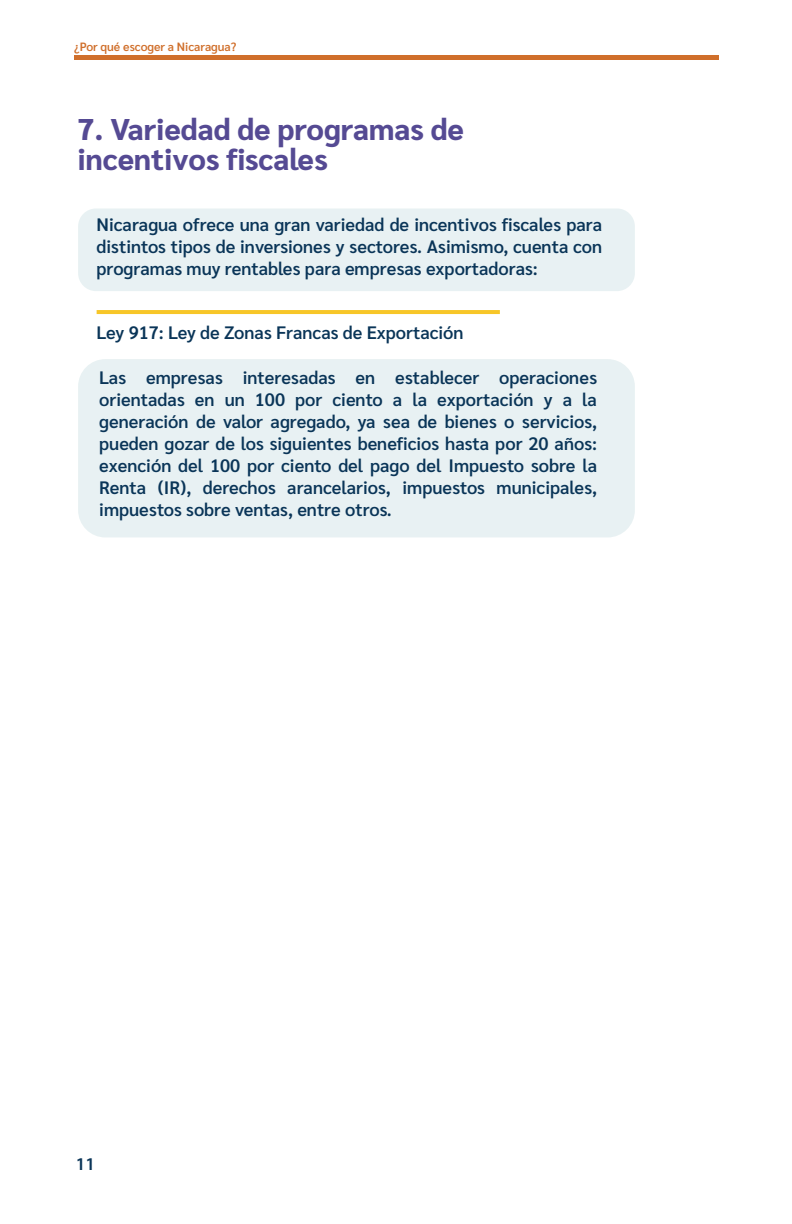
<style>
.page{position:relative;width:792px;height:1224px;background:#fff}
.page>*{position:absolute;margin:0;border:0;box-sizing:border-box;transform-origin:0 0}
.t1{font:800 30px/30px "Sarabun";color:#554a93}
.t2{font:600 18px/22px "Sarabun";color:#0a3558;text-align:justify}
.t3{font:600 18px "Myriad Pro";color:#0a3558}
.t4{font:600 12px "Sarabun";color:#d06f2b}
</style>
<div class="page">
<div style="left:78px;top:208px;width:557px;height:83px;background:#e8f1f3;border-radius:18px"></div>
<div style="left:78px;top:359px;width:557px;height:178px;background:#e8f1f3;border-radius:27px"></div>
<hr style="left:97px;top:310px;width:403px;height:4px;background:#f7c628">
<hr style="left:74px;top:56px;width:645px;height:4px;background:#d06f2b">
<p class="t4" style="left:74px;top:40px;width:164px">¿Por qué escoger a Nicaragua?</p>
<h1 class="t1" style="left:78px;top:115px;width:388px">7. Variedad de programas de incentivos fiscales</h1>
<p class="t2" style="left:97px;top:214px;width:507px">Nicaragua ofrece una gran variedad de incentivos fiscales para distintos tipos de inversiones y sectores. Asimismo, cuenta con programas muy rentables para empresas exportadoras:</p>
<p class="t2" style="left:97px;top:322px;width:369px">Ley 917: Ley de Zonas Francas de Exportación</p>
<p class="t2" style="left:99px;top:367px;width:499px">Las empresas interesadas en establecer operaciones orientadas en un 100 por ciento a la exportación y a la generación de valor agregado, ya sea de bienes o servicios, pueden gozar de los siguientes beneficios hasta por 20 años: exención del 100 por ciento del pago del Impuesto sobre la Renta (IR), derechos arancelarios, impuestos municipales, impuestos sobre ventas, entre otros.</p>
<p class="t3" style="left:76px;top:1153px;width:21px">11</p>
</div>
